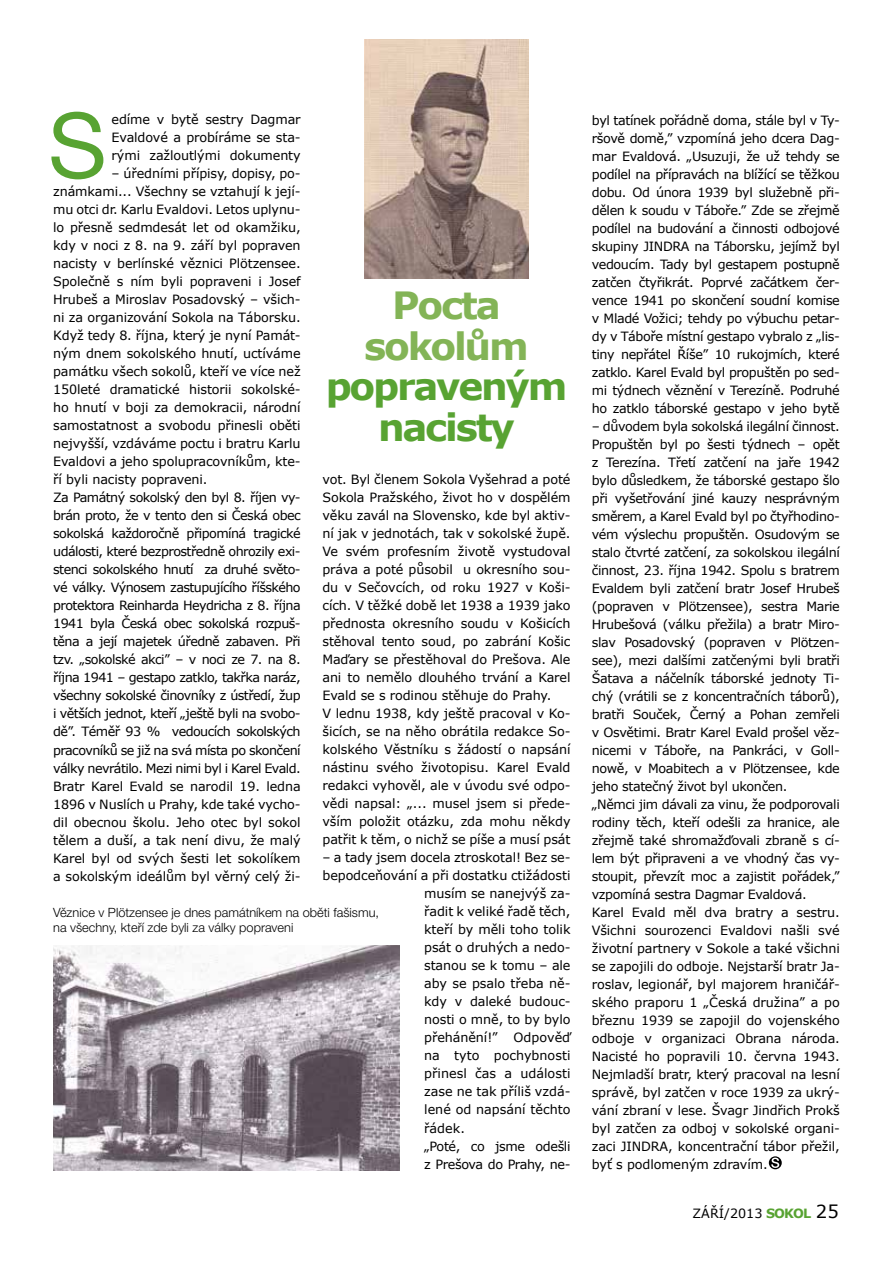
<style>
.page{position:relative;width:893px;height:1263px;background:#fff}
.page>*{position:absolute;margin:0;border:0;box-sizing:border-box;transform-origin:0 0}
.t1{font:90.6px "Helvetica Neue CE";color:#58a332}
.t2{font:700 37.5px/40.5px "Verdana";letter-spacing:-.06em;color:#58a332;text-align:center}
.t3{font:700 37.5px/40.5px "Verdana";letter-spacing:-.06em;color:#83b456;text-align:center}
.t4{font:12.75px/18px "Verdana";letter-spacing:-.01em;color:#000;text-align:justify}
.t5{font:12.75px/18px "Verdana";letter-spacing:-.03em;color:#000}
.t6{font:300 12.75px/15.3px "Helvetica Neue CE";color:#000}
.s1{font-weight:700;color:#58a332}
.s2{font-size:18px}
</style>
<div class="page">
<svg style="left:769px;top:1156px;width:13px;height:13px"></svg>
<svg style="left:771px;top:1157px;width:8px;height:11px"></svg>
<img style="left:365px;top:39px;width:163px;height:240px">
<img style="left:54px;top:945px;width:345px;height:225px">
<h1 class="t1" style="left:48px;top:91px;width:60px">S</h1>
<p class="t4" style="left:112px;top:111px;width:191px">edíme v bytě sestry Dagmar Evaldové a probíráme se sta&shy;rými zažloutlými dokumenty</p>
<p class="t4" style="left:53px;top:165px;width:249px;text-align:left;text-indent:58px">– úředními přípisy, dopisy, po&shy;známkami... Všechny se vztahují k její&shy;mu otci dr. Karlu Evaldovi. Letos uplynu&shy;lo přesně sedmdesát let od okamžiku, kdy v noci z 8. na 9. září byl popraven nacisty v berlínské věznici Plötzensee.<br>Společně s ním byli popraveni i Josef Hrubeš a Miroslav Posadovský – všich&shy;ni za organizování Sokola na Táborsku.<br>Když tedy 8. října, který je nyní Památ&shy;ným dnem sokolského hnutí, uctíváme památku všech sokolů, kteří ve více než 150leté dramatické historii sokolské&shy;ho hnutí v boji za demokracii, národní samostatnost a svobodu přinesli oběti nejvyšší, vzdáváme poctu i bratru Karlu Evaldovi a jeho spolupracovníkům, kte&shy;ří byli nacisty popraveni.<br>Za Památný sokolský den byl 8. říjen vy&shy;brán proto, že v tento den si Česká obec sokolská každoročně připomíná tragické události, které bezprostředně ohrozily exi&shy;stenci sokolského hnutí za druhé světo&shy;vé války. Výnosem zastupujícího říšského protektora Reinharda Heydricha z 8. října 1941 byla Česká obec sokolská rozpuš&shy;těna a její majetek úředně zabaven. Při tzv. „sokolské akci” – v noci ze 7. na 8. října 1941 – gestapo zatklo, takřka naráz, všechny sokolské činovníky z ústředí, žup i větších jednot, kteří „ještě byli na svobo&shy;dě”. Téměř 93 % vedoucích sokolských pracovníků se již na svá místa po skončení války nevrátilo. Mezi nimi byl i Karel Evald.<br>Bratr Karel Evald se narodil 19. ledna 1896 v Nuslích u Prahy, kde také vycho&shy;dil obecnou školu. Jeho otec byl sokol tělem a duší, a tak není divu, že malý Karel byl od svých šesti let sokolíkem a sokolským ideálům byl věrný celý ži-</p>
<h2 class="t3" style="left:364px;top:284px;width:166px">Pocta sokolům</h2>
<h2 class="t2" style="left:326px;top:365px;width:243px">popraveným nacisty</h2>
<p class="t4" style="left:322px;top:470px;width:250px;text-align:left">vot. Byl členem Sokola Vyšehrad a poté Sokola Pražského, život ho v dospělém věku zavál na Slovensko, kde byl aktiv&shy;ní jak v jednotách, tak v sokolské župě.<br>Ve svém profesním životě vystudoval práva a poté působil u okresního sou&shy;du v Sečovcích, od roku 1927 v Koši&shy;cích. V těžké době let 1938 a 1939 jako přednosta okresního soudu v Košicích stěhoval tento soud, po zabrání Košic Maďary se přestěhoval do Prešova. Ale ani to nemělo dlouhého trvání a Karel Evald se s rodinou stěhuje do Prahy.<br>V lednu 1938, kdy ještě pracoval v Ko&shy;šicích, se na něho obrátila redakce So&shy;kolského Věstníku s žádostí o napsání nástinu svého životopisu. Karel Evald redakci vyhověl, ale v úvodu své odpo&shy;vědi napsal: „... musel jsem si přede&shy;vším položit otázku, zda mohu někdy patřit k těm, o nichž se píše a musí psát</p>
<p class="t4" style="left:322px;top:849px;width:250px">– a tady jsem docela ztroskotal! Bez se-</p>
<p class="t4" style="left:322px;top:867px;width:250px">bepodceňování a při dostatku ctižádosti</p>
<p class="t4" style="left:424px;top:885px;width:148px">musím se nanejvýš za-</p>
<p class="t4" style="left:424px;top:903px;width:148px">řadit k veliké řadě těch,</p>
<p class="t4" style="left:424px;top:921px;width:148px">kteří by měli toho tolik</p>
<p class="t4" style="left:424px;top:939px;width:148px">psát o druhých a nedo-</p>
<p class="t4" style="left:424px;top:957px;width:148px">stanou se k tomu – ale</p>
<p class="t4" style="left:424px;top:975px;width:148px">aby se psalo třeba ně-</p>
<p class="t4" style="left:424px;top:993px;width:148px">kdy v daleké budouc-</p>
<p class="t4" style="left:424px;top:1011px;width:148px">nosti o mně, to by bylo</p>
<p class="t4" style="left:424px;top:1029px;width:148px">přehánění!” Odpověď</p>
<p class="t4" style="left:424px;top:1047px;width:148px">na tyto pochybnosti</p>
<p class="t4" style="left:424px;top:1065px;width:148px">přinesl čas a události</p>
<p class="t4" style="left:424px;top:1083px;width:148px">zase ne tak příliš vzdá-</p>
<p class="t4" style="left:424px;top:1101px;width:148px">lené od napsání těchto</p>
<p class="t4" style="left:424px;top:1119px;width:42px">řádek.</p>
<p class="t5" style="left:424px;top:1137px;width:148px">„Poté, co jsme odešli</p>
<p class="t5" style="left:424px;top:1155px;width:148px">z Prešova do Prahy, ne-</p>
<p class="t6" style="left:53px;top:904px;width:327px">Věznice v Plötzensee je dnes památníkem na oběti fašismu, na všechny, kteří zde byli za války popraveni</p>
<p class="t4" style="left:592px;top:111px;width:250px">byl tatínek pořádně doma, stále byl v Ty&shy;ršově domě,” vzpomíná jeho dcera Dag&shy;mar Evaldová. „Usuzuji, že už tehdy se podílel na přípravách na blížící se těžkou dobu. Od února 1939 byl služebně při&shy;dělen k soudu v Táboře.” Zde se zřejmě podílel na budování a činnosti odbojové skupiny JINDRA na Táborsku, jejímž byl vedoucím. Tady byl gestapem postupně zatčen čtyřikrát. Poprvé začátkem čer&shy;vence 1941 po skončení soudní komise v Mladé Vožici; tehdy po výbuchu petar&shy;dy v Táboře místní gestapo vybralo z „lis&shy;tiny nepřátel Říše” 10 rukojmích, které zatklo. Karel Evald byl propuštěn po sed&shy;mi týdnech věznění v Terezíně. Podruhé ho zatklo táborské gestapo v jeho bytě</p>
<p class="t5" style="left:592px;top:417px;width:250px">– důvodem byla sokolská ilegální činnost.<br>Propuštěn byl po šesti týdnech – opět z Terezína. Třetí zatčení na jaře 1942 bylo důsledkem, že táborské gestapo šlo při vyšetřování jiné kauzy nesprávným směrem, a Karel Evald byl po čtyřhodino&shy;vém výslechu propuštěn. Osudovým se stalo čtvrté zatčení, za sokolskou ilegální činnost, 23. října 1942. Spolu s bratrem Evaldem byli zatčení bratr Josef Hrubeš (popraven v Plötzensee), sestra Marie Hrubešová (válku přežila) a bratr Miro&shy;slav Posadovský (popraven v Plötzen&shy;see), mezi dalšími zatčenými byli bratři Šatava a náčelník táborské jednoty Ti&shy;chý (vrátili se z koncentračních táborů), bratři Souček, Černý a Pohan zemřeli v Osvětimi. Bratr Karel Evald prošel věz&shy;nicemi v Táboře, na Pankráci, v Goll&shy;nowě, v Moabitech a v Plötzensee, kde jeho statečný život byl ukončen.<br>„Němci jim dávali za vinu, že podporovali rodiny těch, kteří odešli za hranice, ale zřejmě také shromažďovali zbraně s cí&shy;lem být připraveni a ve vhodný čas vy&shy;stoupit, převzít moc a zajistit pořádek,” vzpomíná sestra Dagmar Evaldová.<br>Karel Evald měl dva bratry a sestru.<br>Všichni sourozenci Evaldovi našli své životní partnery v Sokole a také všichni se zapojili do odboje. Nejstarší bratr Ja&shy;roslav, legionář, byl majorem hraničář&shy;ského praporu 1 „Česká družina” a po březnu 1939 se zapojil do vojenského odboje v organizaci Obrana národa.<br>Nacisté ho popravili 10. června 1943.<br>Nejmladší bratr, který pracoval na lesní správě, byl zatčen v roce 1939 za ukrý&shy;vání zbraní v lese. Švagr Jindřich Prokš byl zatčen za odboj v sokolské organi&shy;zaci JINDRA, koncentrační tábor přežil, byť s podlomeným zdravím.</p>
<p class="t4" style="left:693px;top:1205px;width:148px">ZÁŘÍ/2013 <span class="s1">SOKOL</span> <span class="s2">25</span></p>
</div>
